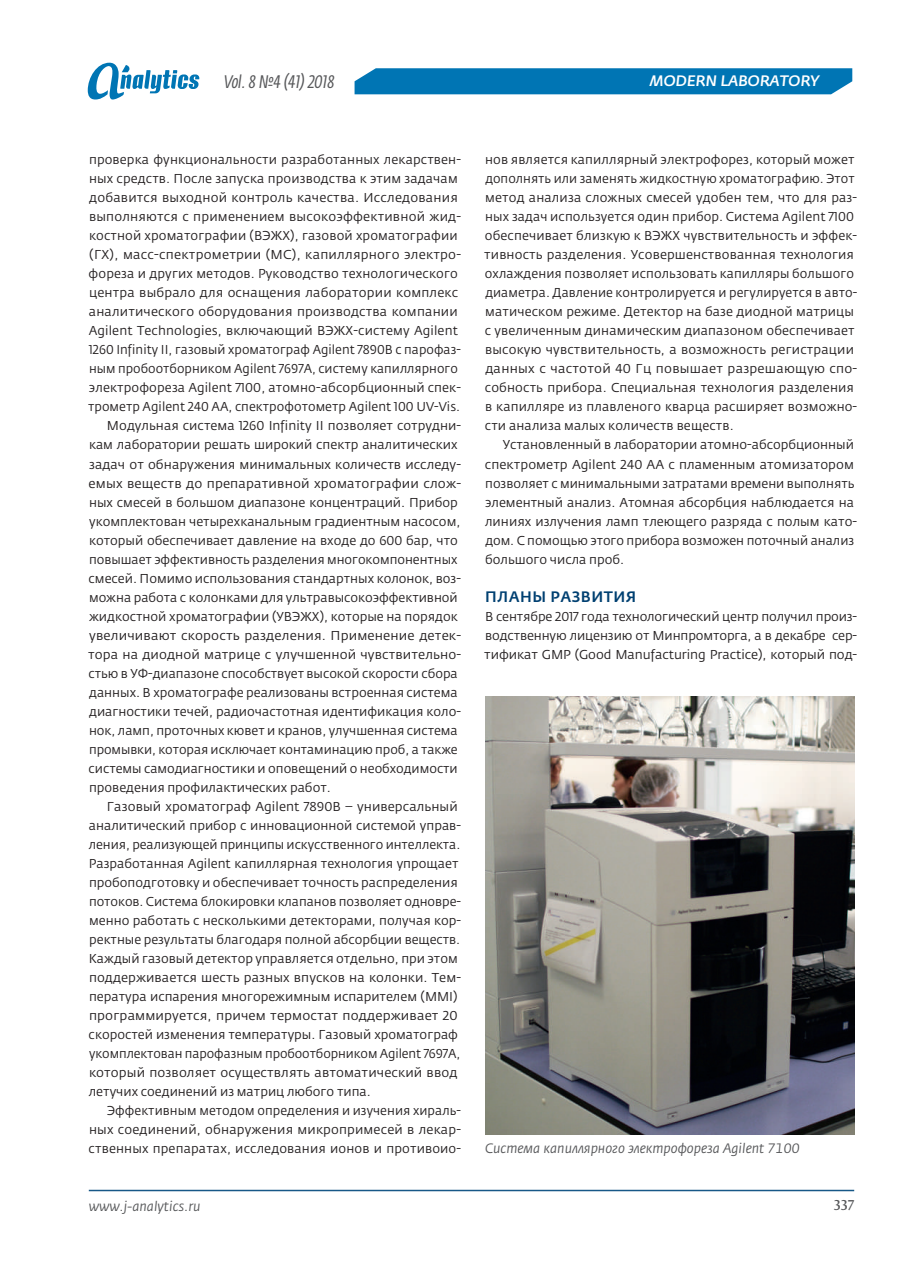
<style>
.page{position:relative;width:923px;height:1275px;background:#fff}
.page>*{position:absolute;margin:0;border:0;box-sizing:border-box;transform-origin:0 0}
.t1{font:italic 18px "Fedra Sans Cond Pro";color:#57585a}
.t2{font:italic 500 15px "Fedra Sans Pro";letter-spacing:.01em;color:#fff}
.t3{font:500 15px "Fedra Sans Pro";letter-spacing:.035em;color:#004071}
.t4{font:italic 13.5px "Fedra Sans Pro";color:#57585a}
.t5{font:13.5px "Fedra Serif B Pro";color:#57585a}
.t6{font:12.75px/19px "Fedra Sans Pro";letter-spacing:.005em;color:#231f20}
</style>
<div class="page">
<hr style="left:89px;top:1190px;width:765px;height:1px;background:#175887">
<div style="left:354px;top:68px;width:498px;height:26px;background:#0075b4"></div>
<svg style="left:88px;top:63px;width:111px;height:37px"></svg>
<img style="left:485px;top:697px;width:369px;height:437px">
<h1 class="t1" style="left:224px;top:75px;width:113px">Vol. 8 №4 (41) 2018</h1>
<p class="t2" style="left:650px;top:75px;width:171px">MODERN LABORATORY</p>
<p class="t6" style="left:89px;top:151px;width:373px">проверка функциональности разработанных лекарствен-</p>
<p class="t6" style="left:89px;top:170px;width:370px">ных средств. После запуска производства к этим задачам</p>
<p class="t6" style="left:89px;top:189px;width:370px">добавится выходной контроль качества. Исследования</p>
<p class="t6" style="left:89px;top:208px;width:373px">выполняются с применением высокоэффективной жид-</p>
<p class="t6" style="left:89px;top:227px;width:370px">костной хроматографии (ВЭЖХ), газовой хроматографии</p>
<p class="t6" style="left:89px;top:246px;width:373px">(ГХ), масс-спектрометрии (МС), капиллярного электро-</p>
<p class="t6" style="left:89px;top:265px;width:371px">фореза и других методов. Руководство технологического</p>
<p class="t6" style="left:89px;top:284px;width:371px">центра выбрало для оснащения лаборатории комплекс</p>
<p class="t6" style="left:89px;top:303px;width:370px">аналитического оборудования произ водства компании</p>
<p class="t6" style="left:89px;top:322px;width:371px">Agilent Technologies, включающий ВЭЖХ-систему Agilent</p>
<p class="t6" style="left:89px;top:341px;width:373px">1260 Infinity II, газовый хроматограф Agilent 7890B с парофаз-</p>
<p class="t6" style="left:89px;top:360px;width:370px">ным пробоотборником Agilent 7697А, систему капиллярного</p>
<p class="t6" style="left:89px;top:379px;width:373px">электрофореза Agilent 7100, атомно-абсорбционный спек-</p>
<p class="t6" style="left:88px;top:398px;width:373px">трометр Agilent 240 AA, спектрофотометр Agilent 100 UV-Vis.</p>
<p class="t6" style="left:107px;top:418px;width:355px">Модульная система 1260 Infinity II позволяет сотрудни-</p>
<p class="t6" style="left:89px;top:437px;width:370px">кам лаборатории решать широкий спектр аналитических</p>
<p class="t6" style="left:89px;top:456px;width:373px">задач от обнаружения минимальных количеств исследу-</p>
<p class="t6" style="left:89px;top:475px;width:374px">емых веществ до препаративной хроматографии слож-</p>
<p class="t6" style="left:89px;top:494px;width:370px">ных смесей в большом диапазоне концентраций. Прибор</p>
<p class="t6" style="left:89px;top:513px;width:373px">укомплектован четырехканальным градиентным насосом,</p>
<p class="t6" style="left:89px;top:532px;width:370px">который обеспечивает давление на входе до 600 бар, что</p>
<p class="t6" style="left:89px;top:551px;width:370px">повышает эффективность разделения многокомпонентных</p>
<p class="t6" style="left:89px;top:570px;width:374px">смесей. Помимо использования стандартных колонок, воз-</p>
<p class="t6" style="left:89px;top:589px;width:370px">можна работа с колонками для ультравысокоэффективной</p>
<p class="t6" style="left:89px;top:608px;width:370px">жидкостной хроматографии (УВЭЖХ), которые на порядок</p>
<p class="t6" style="left:89px;top:627px;width:373px">увеличивают скорость разделения. Применение детек-</p>
<p class="t6" style="left:88px;top:646px;width:374px">тора на диодной матрице с улучшенной чувствительно-</p>
<p class="t6" style="left:89px;top:665px;width:370px">стью в УФ-диапазоне способствует высокой скорости сбора</p>
<p class="t6" style="left:89px;top:684px;width:370px">данных. В хроматографе реализованы встроенная система</p>
<p class="t6" style="left:89px;top:703px;width:373px">диагностики течей, радиочастотная идентификация коло-</p>
<p class="t6" style="left:89px;top:722px;width:370px">нок, ламп, проточных кювет и кранов, улучшенная система</p>
<p class="t6" style="left:89px;top:741px;width:370px">промывки, которая исключает контаминацию проб, а также</p>
<p class="t6" style="left:89px;top:760px;width:370px">системы самодиагностики и оповещений о необходимости</p>
<p class="t6" style="left:89px;top:779px;width:243px">проведения профилактических работ.</p>
<p class="t6" style="left:107px;top:798px;width:352px">Газовый хроматограф Agilent 7890B – универсальный</p>
<p class="t6" style="left:89px;top:817px;width:374px">аналитический прибор с инновационной системой управ-</p>
<p class="t6" style="left:89px;top:836px;width:373px">ления, реализующей принципы искусственного интеллекта.</p>
<p class="t6" style="left:89px;top:855px;width:371px">Разработанная Agilent капиллярная технология упрощает</p>
<p class="t6" style="left:89px;top:874px;width:370px">пробоподготовку и обеспечивает точность распределения</p>
<p class="t6" style="left:89px;top:893px;width:373px">потоков. Система блокировки клапанов позволяет одновре-</p>
<p class="t6" style="left:89px;top:912px;width:373px">менно работать с несколькими детекторами, получая кор-</p>
<p class="t6" style="left:89px;top:931px;width:372px">ректные результаты благодаря полной абсорбции веществ.</p>
<p class="t6" style="left:89px;top:950px;width:370px">Каждый газовый детектор управ ляется отдельно, при этом</p>
<p class="t6" style="left:89px;top:969px;width:373px">поддерживается шесть разных впусков на колонки. Тем-</p>
<p class="t6" style="left:89px;top:988px;width:370px">пература испарения многорежимным испарителем (MMI)</p>
<p class="t6" style="left:89px;top:1007px;width:370px">программируется, причем термостат поддерживает 20</p>
<p class="t6" style="left:89px;top:1026px;width:371px">скоростей изменения температуры. Газовый хроматограф</p>
<p class="t6" style="left:89px;top:1045px;width:373px">укомплектован парофазным пробоотборником Agilent 7697А,</p>
<p class="t6" style="left:89px;top:1064px;width:370px">который позволяет осуществлять автоматический ввод</p>
<p class="t6" style="left:89px;top:1083px;width:283px">летучих соединений из матриц любого типа.</p>
<p class="t6" style="left:107px;top:1102px;width:355px">Эффективным методом определения и изучения хираль-</p>
<p class="t6" style="left:89px;top:1121px;width:373px">ных соединений, обнаружения микропримесей в лекар-</p>
<p class="t6" style="left:89px;top:1140px;width:374px">ственных препаратах, исследования ионов и противоио-</p>
<p class="t6" style="left:484px;top:151px;width:374px">нов является капиллярный электрофорез, который может дополнять или заменять жидкостную хроматографию. Этот метод анализа сложных смесей удобен тем, что для раз&shy;ных задач используется один прибор. Система Agilent 7100 обеспечивает близкую к ВЭЖХ чувствительность и эффек&shy;тивность разделения. Усовершенствованная технология охлаждения позволяет использовать капилляры большого диаметра. Давление контролирует ся и регулируется в авто&shy;матическом режиме. Детектор на базе диодной матрицы с увеличенным динамическим диапазоном обеспечивает высокую чувствительность, а возможность регистрации данных с частотой 40 Гц повышает разрешающую спо&shy;собность прибора. Специальная технология разделения в капилляре из плавленого кварца расширяет возможно&shy;сти анализа малых количеств веществ.</p>
<p class="t6" style="left:485px;top:437px;width:374px;text-indent:18px">Установленный в лаборатории атомно-абсорбционный спектрометр Agilent 240 AA с пламенным атомизатором позволяет с минимальными затратами времени выполнять элементный анализ. Атомная абсорбция наблюдается на линиях излучения ламп тлеющего разряда с полым като&shy;дом. С помощью этого прибора возможен поточный анализ большого числа проб.</p>
<p class="t3" style="left:485px;top:590px;width:152px">ПЛАНЫ РАЗВИТИЯ</p>
<p class="t6" style="left:484px;top:608px;width:374px;text-align:justify">В сентябре 2017 года технологический центр получил произ&shy;водственную лицензию от Минпромторга, а в декабре сер&shy;тификат GMP (Good Manufacturing Practice), который под-</p>
<p class="t4" style="left:485px;top:1143px;width:316px">Система капиллярного электрофореза Agilent 7100</p>
<p class="t4" style="left:89px;top:1200px;width:113px">www.j-analytics.ru</p>
<p class="t5" style="left:833px;top:1199px;width:22px">337</p>
</div>
